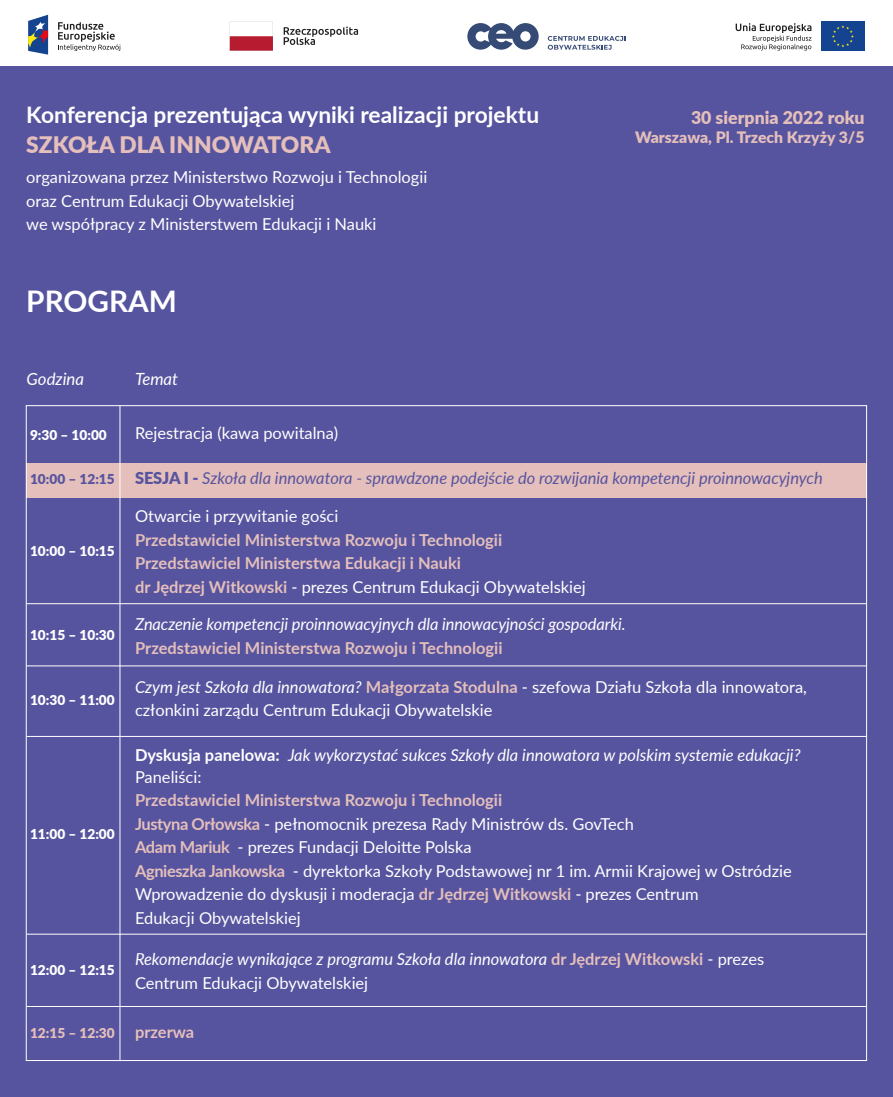
<style>
.page{position:relative;width:893px;height:1097px;background:#fff}
.page>*{position:absolute;margin:0;border:0;box-sizing:border-box;transform-origin:0 0}
.t1{font:700 29.75px "Lato";color:#fff}
.t2{font:700 22.75px "Lato";color:#fff}
.t3{font:900 22.75px "Lato";color:#e4bfbb}
.t4{font:900 17.67px "Lato";color:#e4bfbb}
.t5{font:italic 16.8px "Lato";color:#fff}
.t6{font:16.45px/23.4px "Lato";color:#fff}
.t7{font:italic 16.45px/23.4px "Lato";letter-spacing:-.005em;color:#fff}
.t8{font:700 16.45px/23.4px "Lato";color:#e4bfbb}
.t9{font:italic 16.45px "Lato";color:#57549f}
.t10{font:900 15.75px "Lato";color:#e4bfbb}
.t11{font:900 13.65px "Lato";color:#fff}
.t12{font:900 13.65px "Lato";color:#e4bfbb}
.t13{font:900 13.65px "Lato";color:#57549f}
.s1{font-weight:900;font-style:normal}
.s2{font-weight:400;color:#fff}
.s3{font-style:italic}
.s4{font-weight:700;color:#e4bfbb}
.s5{font-weight:700;font-style:normal}
.s6{font-weight:700;font-style:normal;color:#e4bfbb}
.s7{font-style:normal}
.s8{font-weight:700;font-size:16.45px}
</style>
<div class="page">
<div style="left:0;top:0;width:893px;height:1096px;background:#57549f"></div>
<div style="left:26px;top:463px;width:840px;height:34px;background:#e4bfbb"></div>
<hr style="left:26px;top:603px;width:840px;height:1px;background:#fff">
<hr style="left:26px;top:665px;width:840px;height:1px;background:#fff">
<hr style="left:26px;top:736px;width:840px;height:1px;background:#fff">
<hr style="left:27px;top:933px;width:840px;height:1px;background:#fff">
<hr style="left:27px;top:1006px;width:839px;height:1px;background:#fff">
<hr style="left:120px;top:405px;width:1px;height:655px;background:#fff">
<div style="left:0;top:0;width:893px;height:66px;background:#fff"></div>
<div style="left:821px;top:22px;width:44px;height:29px;background:#14438f"></div>
<svg style="left:832px;top:25px;width:22px;height:22px"></svg>
<svg style="left:736px;top:23px;width:75px;height:28px"></svg>
<svg style="left:28px;top:15px;width:20px;height:40px"></svg>
<svg style="left:58px;top:22px;width:62px;height:29px"></svg>
<svg style="left:467px;top:23px;width:72px;height:27px"></svg>
<svg style="left:548px;top:36px;width:78px;height:14px"></svg>
<svg style="left:284px;top:27px;width:74px;height:18px"></svg>
<svg style="left:230px;top:22px;width:43px;height:29px"></svg>
<h2 class="t2" style="left:26px;top:98px;width:514px">Konferencja prezentująca wyniki realizacji projektu</h2>
<h2 class="t3" style="left:26px;top:127px;width:306px">SZKOŁA DLA INNOWATORA</h2>
<p class="t6" style="left:26px;top:165px;width:403px">organizowana przez Ministerstwo Rozwoju i Technologii oraz Centrum Edukacji Obywatelskiej<br>we współpracy z Ministerstwem Edukacji i Nauki</p>
<h1 class="t1" style="left:26px;top:279px;width:152px">PROGRAM</h1>
<p class="t5" style="left:27px;top:367px;width:59px">Godzina</p>
<p class="t5" style="left:135px;top:367px;width:45px">Temat</p>
<p class="t11" style="left:30px;top:424px;width:78px">9:30 – 10:00</p>
<p class="t6" style="left:135px;top:421px;width:205px">Rejestracja (kawa powitalna)</p>
<p class="t4" style="left:691px;top:104px;width:175px">30 sierpnia 2022 roku</p>
<p class="t10" style="left:635px;top:125px;width:231px">Warszawa, Pl. Trzech Krzyży 3/5</p>
<p class="t13" style="left:30px;top:469px;width:86px">10:00 – 12:15</p>
<p class="t11" style="left:30px;top:540px;width:86px">10:00 – 10:15</p>
<p class="t11" style="left:30px;top:624px;width:86px">10:15 – 10:30</p>
<p class="t11" style="left:30px;top:689px;width:86px">10:30 – 11:00</p>
<p class="t11" style="left:30px;top:823px;width:86px">11:00 – 12:00</p>
<p class="t11" style="left:30px;top:960px;width:86px">12:00 – 12:15</p>
<p class="t9" style="left:135px;top:466px;width:689px"><span class="s1">SESJA I -</span> Szkoła dla innowatora - sprawdzone podejście do rozwijania kompetencji proinnowacyjnych</p>
<p class="t6" style="left:135px;top:503px;width:205px">Otwarcie i przywitanie gości</p>
<p class="t8" style="left:135px;top:527px;width:452px">Przedstawiciel Ministerstwa Rozwoju i Technologii<br>Przedstawiciel Ministerstwa Edukacji i Nauki<br>dr Jędrzej Witkowski <span class="s2">- prezes Centrum Edukacji Obywatelskiej</span></p>
<p class="t7" style="left:135px;top:611px;width:492px">Znaczenie kompetencji proinnowacyjnych dla innowacyjności gospodarki.</p>
<p class="t8" style="left:135px;top:635px;width:369px">Przedstawiciel Ministerstwa Rozwoju i Technologii</p>
<p class="t6" style="left:135px;top:674px;width:673px"><span class="s3">Czym jest Szkoła dla innowatora?</span> <span class="s4">Małgorzata Stodulna</span> - szefowa Działu Szkoła dla innowatora, członkini zarządu Centrum Edukacji Obywatelskie</p>
<p class="t7" style="left:135px;top:742px;width:667px"><span class="s5">Dyskusja panelowa:</span> Jak wykorzystać sukces Szkoły dla innowatora w polskim systemie edukacji?</p>
<p class="t6" style="left:135px;top:764px;width:68px">Paneliści:</p>
<p class="t6" style="left:135px;top:787px;width:658px"><span class="s4">Przedstawiciel Ministerstwa Rozwoju i Technologii<br>Justyna Orłowska</span> - pełnomocnik prezesa Rady Ministrów ds. GovTech<br><span class="s4">Adam Mariuk</span> - prezes Fundacji Deloitte Polska<br><span class="s4">Agnieszka Jankowska</span> - dyrektorka Szkoły Podstawowej nr 1 im. Armii Krajowej w Ostródzie Wprowadzenie do dyskusji i moderacja <span class="s4">dr Jędrzej Witkowski</span> - prezes Centrum<br>Edukacji Obywatelskiej</p>
<p class="t7" style="left:135px;top:946px;width:631px">Rekomendacje wynikające z programu Szkoła dla innowatora <span class="s6">dr Jędrzej Witkowski</span> <span class="s7">- prezes<br>Centrum Edukacji Obywatelskiej</span></p>
<p class="t12" style="left:30px;top:1022px;width:166px">12:15 – 12:30 <span class="s8">przerwa</span></p>
</div>
